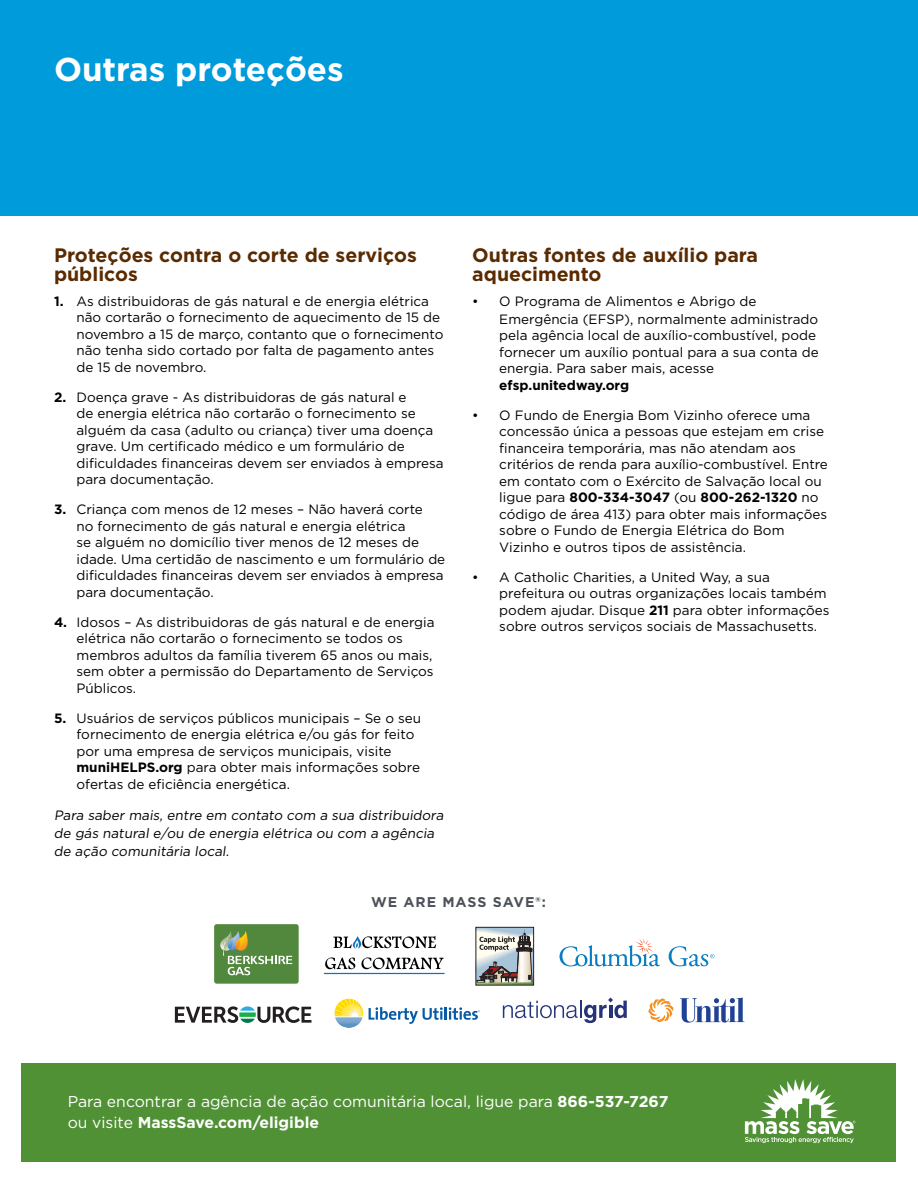
<style>
.page{position:relative;width:918px;height:1188px;background:#fff}
.page>*{position:absolute;margin:0;border:0;box-sizing:border-box;transform-origin:0 0}
.t1{font:700 33px "Gotham";color:#fff}
.t2{font:700 19.5px/19.5px "Gotham";color:#5a2a00}
.t3{font:15.75px/21px "Gotham";color:#fff}
.t4{font:700 14.1px "Gotham";letter-spacing:.065em;color:#4d525a}
.t5{font:13.5px/16.5px "Gotham";color:#000}
.t6{font:700 13.5px "Gotham";color:#000}
.s1{font-weight:700}
</style>
<div class="page">
<div style="left:0;top:0;width:918px;height:216px;background:#009bda"></div>
<div style="left:21px;top:1063px;width:874px;height:99px;background:#519136"></div>
<svg style="left:745px;top:1079px;width:110px;height:64px"></svg>
<svg style="left:369px;top:1007px;width:111px;height:17px"></svg>
<svg style="left:335px;top:999px;width:28px;height:29px"></svg>
<svg style="left:503px;top:998px;width:124px;height:25px"></svg>
<svg style="left:476px;top:928px;width:58px;height:57px"></svg>
<svg style="left:175px;top:1006px;width:136px;height:17px"></svg>
<hr style="left:324px;top:973px;width:121px;height:1px;background:#0a73ba">
<svg style="left:325px;top:957px;width:119px;height:13px"></svg>
<svg style="left:333px;top:936px;width:103px;height:13px"></svg>
<svg style="left:648px;top:998px;width:25px;height:24px"></svg>
<svg style="left:680px;top:997px;width:64px;height:26px"></svg>
<div style="left:214px;top:924px;width:85px;height:60px;background:#52873e;border-radius:3px"></div>
<svg style="left:220px;top:931px;width:72px;height:44px"></svg>
<svg style="left:560px;top:938px;width:100px;height:29px"></svg>
<svg style="left:669px;top:946px;width:46px;height:20px"></svg>
<h1 class="t1" style="left:54px;top:50px;width:291px">Outras proteções</h1>
<h2 class="t2" style="left:54px;top:244px;width:365px">Proteções contra o corte de serviços públicos</h2>
<p class="t5" style="left:77px;top:292px;width:368px;text-indent:-23px"><span class="s1">1.</span> As distribuidoras de gás natural e de energia elétrica não cortarão o fornecimento de aquecimento de 15 de novembro a 15 de março, contanto que o fornecimento não tenha sido cortado por falta de pagamento antes de 15 de novembro.</p>
<p class="t5" style="left:77px;top:388px;width:369px;text-indent:-23px"><span class="s1">2.</span> Doença grave - As distribuidoras de gás natural e<br>de energia elétrica não cortarão o fornecimento se alguém da casa (adulto ou criança) tiver uma doença grave. Um certificado médico e um formulário de dificuldades financeiras devem ser enviados à empresa para documentação.</p>
<p class="t5" style="left:77px;top:501px;width:370px;text-indent:-23px"><span class="s1">3.</span> Criança com menos de 12 meses – Não haverá corte<br>no fornecimento de gás natural e energia elétrica<br>se alguém no domicílio tiver menos de 12 meses de idade. Uma certidão de nascimento e um formulário de dificuldades financeiras devem ser enviados à empresa para documentação.</p>
<p class="t5" style="left:77px;top:613px;width:360px;text-indent:-23px"><span class="s1">4.</span> Idosos – As distribuidoras de gás natural e de energia elétrica não cortarão o fornecimento se todos os membros adultos da família tiverem 65 anos ou mais, sem obter a permissão do Departamento de Serviços Públicos.</p>
<p class="t5" style="left:77px;top:709px;width:346px;text-indent:-23px"><span class="s1">5.</span> Usuários de serviços públicos municipais – Se o seu fornecimento de energia elétrica e/ou gás for feito por uma empresa de serviços municipais, visite <span class="s1">muniHELPS.org</span> para obter mais informações sobre ofertas de eficiência energética.</p>
<p class="t5" style="left:54px;top:806px;width:393px;line-height:18px">Para saber mais, entre em contato com a sua distribuidora de gás natural e/ou de energia elétrica ou com a agência de ação comunitária local.</p>
<h2 class="t2" style="left:472px;top:244px;width:287px">Outras fontes de auxílio para aquecimento</h2>
<p class="t5" style="left:499px;top:292px;width:320px;line-height:18px;text-indent:-27px">• O Programa de Alimentos e Abrigo de<br>Emergência (EFSP), normalmente administrado</p>
<p class="t5" style="left:499px;top:327px;width:321px">pela agência local de auxílio-combustível, pode fornecer um auxílio pontual para a sua conta de energia. Para saber mais, acesse</p>
<p class="t6" style="left:499px;top:377px;width:131px">efsp.unitedway.org</p>
<p class="t5" style="left:499px;top:406px;width:330px;text-indent:-27px">• O Fundo de Energia Bom Vizinho oferece uma concessão única a pessoas que estejam em crise financeira temporária, mas não atendam aos critérios de renda para auxílio-combustível. Entre em contato com o Exército de Salvação local ou ligue para <span class="s1">800-334-3047</span> (ou <span class="s1">800-262-1320</span> no código de área 413) para obter mais informações sobre o Fundo de Energia Elétrica do Bom Vizinho e outros tipos de assistência.</p>
<p class="t5" style="left:499px;top:568px;width:332px;text-indent:-27px">• A Catholic Charities, a United Way, a sua prefeitura ou outras organizações locais também podem ajudar. Disque <span class="s1">211</span> para obter informações sobre outros serviços sociais de Massachusetts.</p>
<p class="t4" style="left:371px;top:893px;width:176px">WE ARE MASS SAVE®:</p>
<p class="t3" style="left:68px;top:1090px;width:602px">Para encontrar a agência de ação comunitária local, ligue para <span class="s1">866-537-7267 </span>ou visite <span class="s1">MassSave.com/eligible</span></p>
</div>
